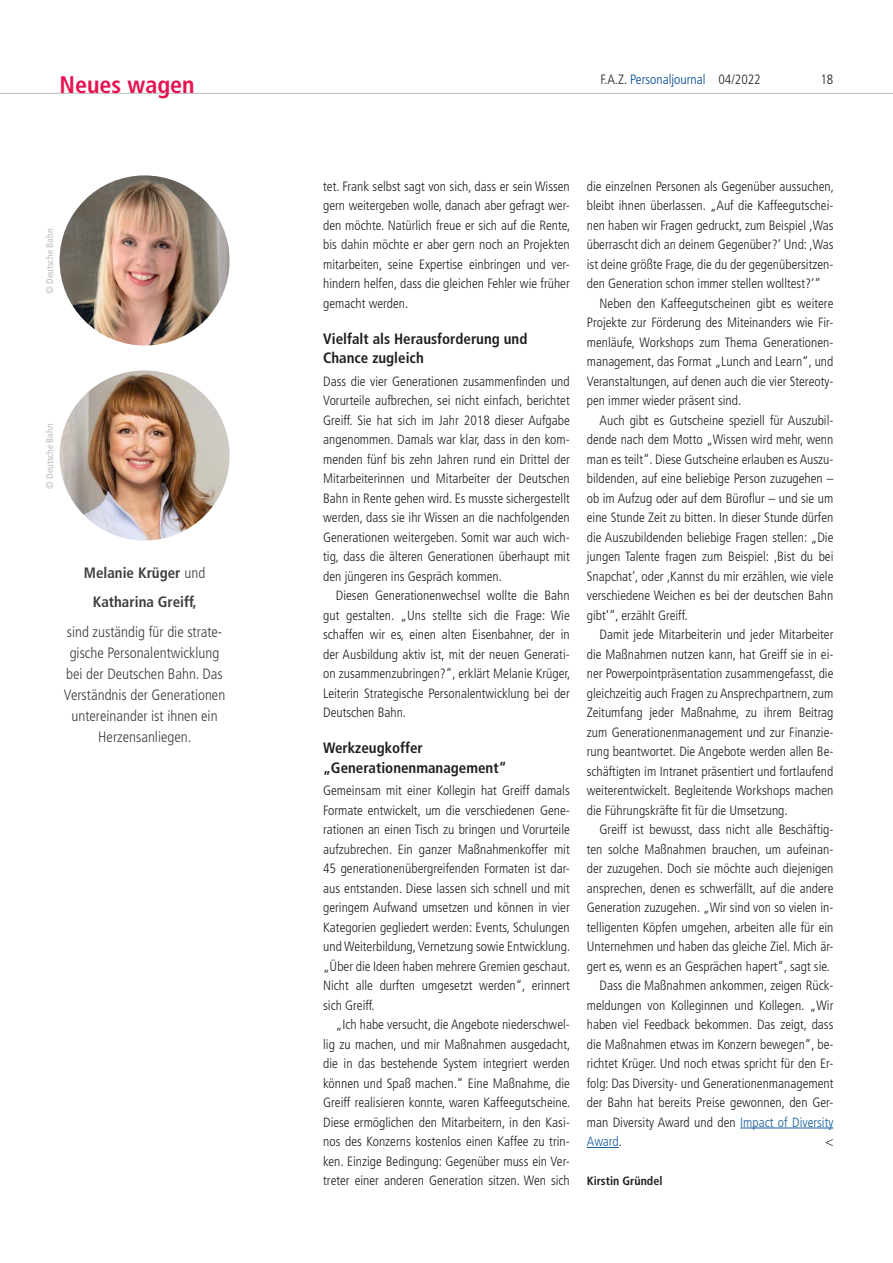
<style>
.page{position:relative;width:893px;height:1263px;background:#fff}
.page>*{position:absolute;margin:0;border:0;box-sizing:border-box;transform-origin:0 0}
.t1{font:700 condensed 24px "Frutiger LT Std";color:#e6124e}
.t2{font:300 condensed 15px/21px "Frutiger LT Std";color:#3e3e3f;text-align:center}
.t3{font:700 condensed 15px/19.5px "Frutiger LT Std";color:#231f20}
.t4{font:700 condensed 15px/29.5px "Frutiger LT Std";color:#3e3e3f;text-align:center}
.t5{font:300 condensed 13.5px/19.5px "Frutiger LT Std";color:#231f20;text-align:justify}
.t6{font:300 condensed 13.5px "Frutiger LT Std";color:#014892}
.t7{font:300 condensed 13.5px "Frutiger LT Std";color:#175d9e}
.t8{font:700 condensed 12px "Frutiger LT Std";color:#231f20}
.t9{font:condensed 9.75px "Frutiger LT Std";color:#bcbdc0}
.s1{font-weight:300}
.s2{color:#231f20}
.s3{color:#175d9e}
</style>
<div class="page">
<hr style="left:0;top:93px;width:893px;height:1px;background:#bcbdc0">
<img style="left:60px;top:175px;width:170px;height:170px;border-radius:85px">
<img style="left:60px;top:370px;width:170px;height:170px;border-radius:85px">
<hr style="left:740px;top:1128px;width:93px;height:1px;background:#175d9e">
<hr style="left:587px;top:1147px;width:32px;height:1px;background:#175d9e">
<h1 class="t1" style="left:60px;top:70px;width:137px">Neues wagen</h1>
<p class="t9" style="left:44px;top:294px;width:67px;rotate:-90deg">© Deutsche Bahn</p>
<p class="t9" style="left:44px;top:489px;width:67px;rotate:-90deg">© Deutsche Bahn</p>
<p class="t4" style="left:84px;top:558px;width:123px">Melanie Krüger <span class="s1">und<br></span>Katharina Greiff,</p>
<p class="t2" style="left:64px;top:621px;width:163px">sind zuständig für die strate&shy;gische Personalentwicklung bei der Deutschen Bahn. Das<br>Verständnis der Generationen untereinander ist ihnen ein<br>Herzensanliegen.</p>
<p class="t6" style="left:600px;top:72px;width:162px"><span class="s2">F.A.Z.</span> Personaljournal <span class="s2">04/2022</span></p>
<p class="t5" style="left:820px;top:70px;width:14px">18</p>
<p class="t5" style="left:323px;top:176px;width:249px">tet. Frank selbst sagt von sich, dass er sein Wissen gern weitergeben wolle, danach aber gefragt wer&shy;den möchte. Natürlich freue er sich auf die Rente, bis dahin möchte er aber gern noch an Projekten mitarbeiten, seine Expertise einbringen und ver&shy;hindern helfen, dass die gleichen Fehler wie früher gemacht werden.</p>
<p class="t3" style="left:323px;top:329px;width:206px">Vielfalt als Herausforderung und<br>Chance zugleich</p>
<p class="t5" style="left:323px;top:371px;width:248px">Dass die vier Generationen zusammenfinden und Vorurteile aufbrechen, sei nicht einfach, berichtet Greiff. Sie hat sich im Jahr 2018 dieser Aufgabe angenommen. Damals war klar, dass in den kom&shy;menden fünf bis zehn Jahren rund ein Drittel der Mitarbeiterinnen und Mitarbeiter der Deutschen Bahn in Rente gehen wird. Es musste sichergestellt werden, dass sie ihr Wissen an die nachfolgenden Generationen weitergeben. Somit war auch wich&shy;tig, dass die älteren Generationen überhaupt mit den jüngeren ins Gespräch kommen.</p>
<p class="t5" style="left:323px;top:586px;width:249px;text-indent:13px">Diesen Generationenwechsel wollte die Bahn gut gestalten. „Uns stellte sich die Frage: Wie schaffen wir es, einen alten Eisenbahner, der in der Ausbildung aktiv ist, mit der neuen Generati&shy;on zusammenzubringen?“, erklärt Melanie Krüger, Leiterin Strategische Personalentwicklung bei der Deutschen Bahn.</p>
<p class="t3" style="left:323px;top:738px;width:185px">Werkzeugkoffer „Generationenmanagement“</p>
<p class="t5" style="left:323px;top:781px;width:249px">Gemeinsam mit einer Kollegin hat Greiff damals Formate entwickelt, um die verschiedenen Gene&shy;rationen an einen Tisch zu bringen und Vorurteile aufzubrechen. Ein ganzer Maßnahmenkoffer mit 45 generationenübergreifenden Formaten ist dar&shy;aus entstanden. Diese lassen sich schnell und mit geringem Aufwand umsetzen und können in vier Kategorien gegliedert werden: Events, Schulungen und Weiterbildung, Vernetzung sowie Entwicklung. „Über die Ideen haben mehrere Gremien geschaut.<br>Nicht alle durften umgesetzt werden“, erinnert sich Greiff.</p>
<p class="t5" style="left:323px;top:1015px;width:249px;text-indent:13px">„Ich habe versucht, die Angebote niederschwel&shy;lig zu machen, und mir Maßnahmen ausgedacht, die in das bestehende System integriert werden können und Spaß machen.“ Eine Maßnahme, die Greiff realisieren konnte, waren Kaffeegutscheine.<br>Diese ermöglichen den Mitarbeitern, in den Kasi&shy;nos des Konzerns kostenlos einen Kaffee zu trin&shy;ken. Einzige Bedingung: Gegenüber muss ein Ver&shy;treter einer anderen Generation sitzen. Wen sich</p>
<p class="t5" style="left:587px;top:176px;width:249px">die einzelnen Personen als Gegenüber aussuchen,</p>
<p class="t5" style="left:587px;top:196px;width:248px">bleibt ihnen überlassen. „Auf die Kaffeegutschei-</p>
<p class="t5" style="left:587px;top:215px;width:248px">nen haben wir Fragen gedruckt, zum Beispiel ,Was</p>
<p class="t5" style="left:587px;top:235px;width:248px">überrascht dich an deinem Gegenüber?‘ Und: ,Was</p>
<p class="t5" style="left:587px;top:254px;width:248px">ist deine größte Frage, die du der gegenübersitzen-</p>
<p class="t5" style="left:587px;top:274px;width:236px">den Generation schon immer stellen wolltest?‘“</p>
<p class="t5" style="left:600px;top:293px;width:235px">Neben den Kaffeegutscheinen gibt es weitere</p>
<p class="t5" style="left:587px;top:313px;width:248px">Projekte zur Förderung des Miteinanders wie Fir-</p>
<p class="t5" style="left:587px;top:332px;width:248px">menläufe, Workshops zum Thema Generationen-</p>
<p class="t5" style="left:587px;top:352px;width:248px">management, das Format „Lunch and Learn“, und</p>
<p class="t5" style="left:587px;top:371px;width:248px">Veranstaltungen, auf denen auch die vier Stereoty-</p>
<p class="t5" style="left:587px;top:391px;width:156px">pen immer wieder präsent sind.</p>
<p class="t5" style="left:600px;top:410px;width:235px">Auch gibt es Gutscheine speziell für Auszubil-</p>
<p class="t5" style="left:587px;top:430px;width:248px">dende nach dem Motto „Wissen wird mehr, wenn</p>
<p class="t5" style="left:587px;top:449px;width:248px">man es teilt“. Diese Gutscheine erlauben es Auszu-</p>
<p class="t5" style="left:587px;top:469px;width:248px">bildenden, auf eine beliebige Person zuzugehen –</p>
<p class="t5" style="left:587px;top:488px;width:248px">ob im Aufzug oder auf dem Büroflur – und sie um</p>
<p class="t5" style="left:587px;top:508px;width:248px">eine Stunde Zeit zu bitten. In dieser Stunde dürfen</p>
<p class="t5" style="left:587px;top:527px;width:248px">die Auszubildenden beliebige Fragen stellen: „Die</p>
<p class="t5" style="left:587px;top:547px;width:248px">jungen Talente fragen zum Beispiel: ,Bist du bei</p>
<p class="t5" style="left:587px;top:566px;width:248px">Snapchat‘, oder ,Kannst du mir erzählen, wie viele</p>
<p class="t5" style="left:587px;top:586px;width:248px">verschiedene Weichen es bei der deutschen Bahn</p>
<p class="t5" style="left:587px;top:605px;width:102px">gibt‘“, erzählt Greiff.</p>
<p class="t5" style="left:600px;top:625px;width:235px">Damit jede Mitarbeiterin und jeder Mitarbeiter</p>
<p class="t5" style="left:587px;top:644px;width:248px">die Maßnahmen nutzen kann, hat Greiff sie in ei-</p>
<p class="t5" style="left:587px;top:664px;width:248px">ner Powerpointpräsentation zusammengefasst, die</p>
<p class="t5" style="left:587px;top:683px;width:248px">gleichzeitig auch Fragen zu Ansprechpartnern, zum</p>
<p class="t5" style="left:587px;top:703px;width:248px">Zeitumfang jeder Maßnahme, zu ihrem Beitrag</p>
<p class="t5" style="left:587px;top:722px;width:248px">zum Generationenmanagement und zur Finanzie-</p>
<p class="t5" style="left:587px;top:742px;width:248px">rung beantwortet. Die Angebote werden allen Be-</p>
<p class="t5" style="left:587px;top:761px;width:248px">schäftigten im Intranet präsentiert und fortlaufend</p>
<p class="t5" style="left:587px;top:781px;width:248px">weiterentwickelt. Begleitende Workshops machen</p>
<p class="t5" style="left:587px;top:800px;width:202px">die Führungskräfte fit für die Umsetzung.</p>
<p class="t5" style="left:600px;top:820px;width:235px">Greiff ist bewusst, dass nicht alle Beschäftig-</p>
<p class="t5" style="left:587px;top:839px;width:248px">ten solche Maßnahmen brauchen, um aufeinan-</p>
<p class="t5" style="left:587px;top:859px;width:248px">der zuzugehen. Doch sie möchte auch diejenigen</p>
<p class="t5" style="left:587px;top:878px;width:248px">ansprechen, denen es schwerfällt, auf die andere</p>
<p class="t5" style="left:587px;top:898px;width:248px">Generation zuzugehen. „Wir sind von so vielen in-</p>
<p class="t5" style="left:587px;top:917px;width:248px">telligenten Köpfen umgehen, arbeiten alle für ein</p>
<p class="t5" style="left:587px;top:937px;width:248px">Unternehmen und haben das gleiche Ziel. Mich är-</p>
<p class="t5" style="left:587px;top:956px;width:245px">gert es, wenn es an Gesprächen hapert“, sagt sie.</p>
<p class="t5" style="left:600px;top:976px;width:235px">Dass die Maßnahmen ankommen, zeigen Rück-</p>
<p class="t5" style="left:587px;top:995px;width:248px">meldungen von Kolleginnen und Kollegen. „Wir</p>
<p class="t5" style="left:587px;top:1015px;width:248px">haben viel Feedback bekommen. Das zeigt, dass</p>
<p class="t5" style="left:587px;top:1034px;width:248px">die Maßnahmen etwas im Konzern bewegen“, be-</p>
<p class="t5" style="left:587px;top:1054px;width:248px">richtet Krüger. Und noch etwas spricht für den Er-</p>
<p class="t5" style="left:587px;top:1073px;width:248px">folg: Das Diversity- und Generationenmanagement</p>
<p class="t5" style="left:587px;top:1093px;width:248px">der Bahn hat bereits Preise gewonnen, den Ger-</p>
<p class="t5" style="left:587px;top:1112px;width:248px">man Diversity Award und den <span class="s3">Impact of Diversity</span></p>
<p class="t7" style="left:587px;top:1134px;width:37px">Award<span class="s2">.</span></p>
<p class="t5" style="left:825px;top:1132px;width:10px">&lt;</p>
<p class="t8" style="left:587px;top:1174px;width:77px">Kirstin Gründel</p>
</div>
